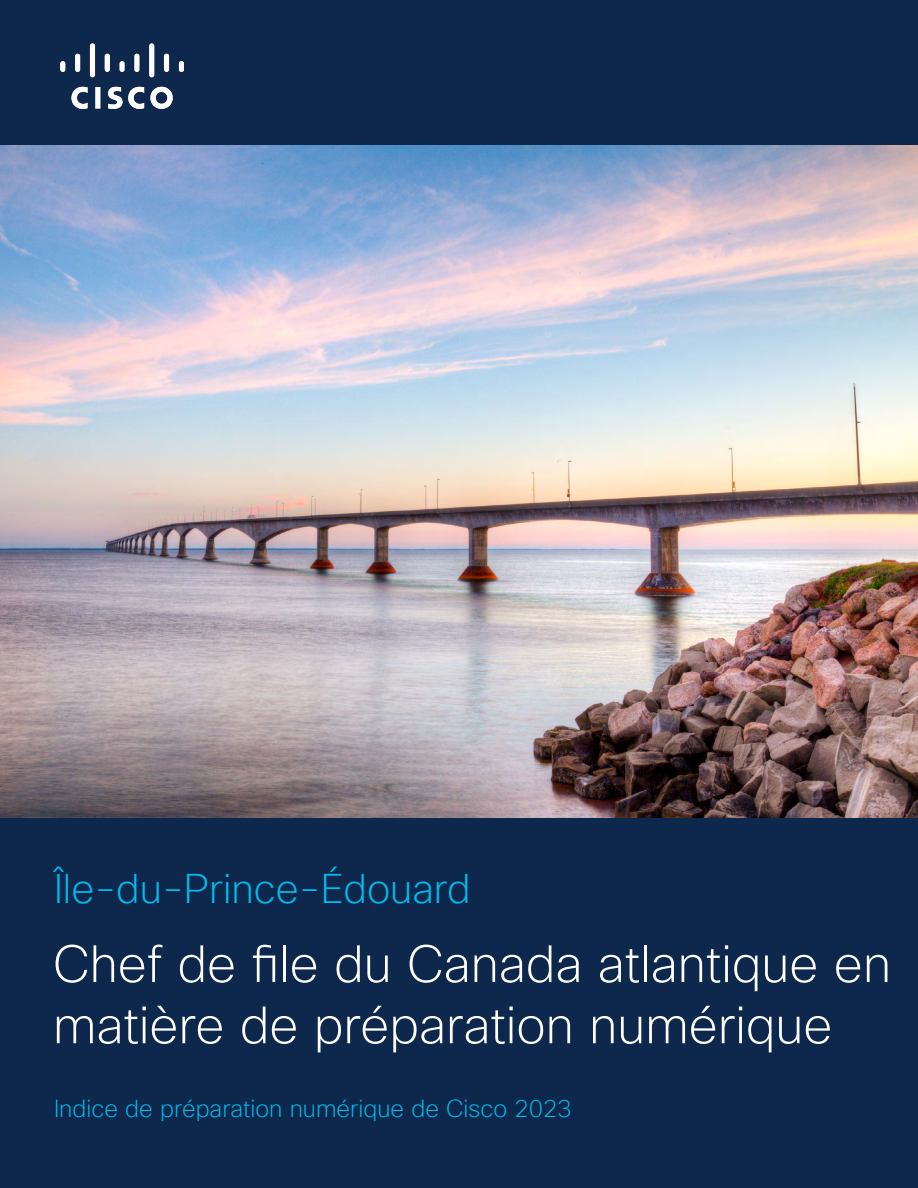
<style>
.page{position:relative;width:918px;height:1188px;background:#fff}
.page>*{position:absolute;margin:0;border:0;box-sizing:border-box;transform-origin:0 0}
.t1{font:200 51px/61.2px "Cisco Sans TT";color:#fff}
.t2{font:200 40.5px "Cisco Sans TT";color:#00bceb}
.t3{font:200 24px "Cisco Sans TT";color:#00bceb}
</style>
<div class="page">
<img style="left:0;top:145px;width:918px;height:674px">
<div style="left:0;top:0;width:918px;height:145px;background:#0d274d"></div>
<div style="left:0;top:819px;width:918px;height:369px;background:#0d274d"></div>
<img style="left:61px;top:44px;width:122px;height:64px">
<p class="t2" style="left:54px;top:862px;width:418px">Île-du-Prince-Édouard</p>
<p class="t1" style="left:53px;top:935px;width:840px">Chef de file du Canada atlantique en matière de préparation numérique</p>
<p class="t3" style="left:54px;top:1093px;width:519px">Indice de préparation numérique de Cisco 2023</p>
</div>
